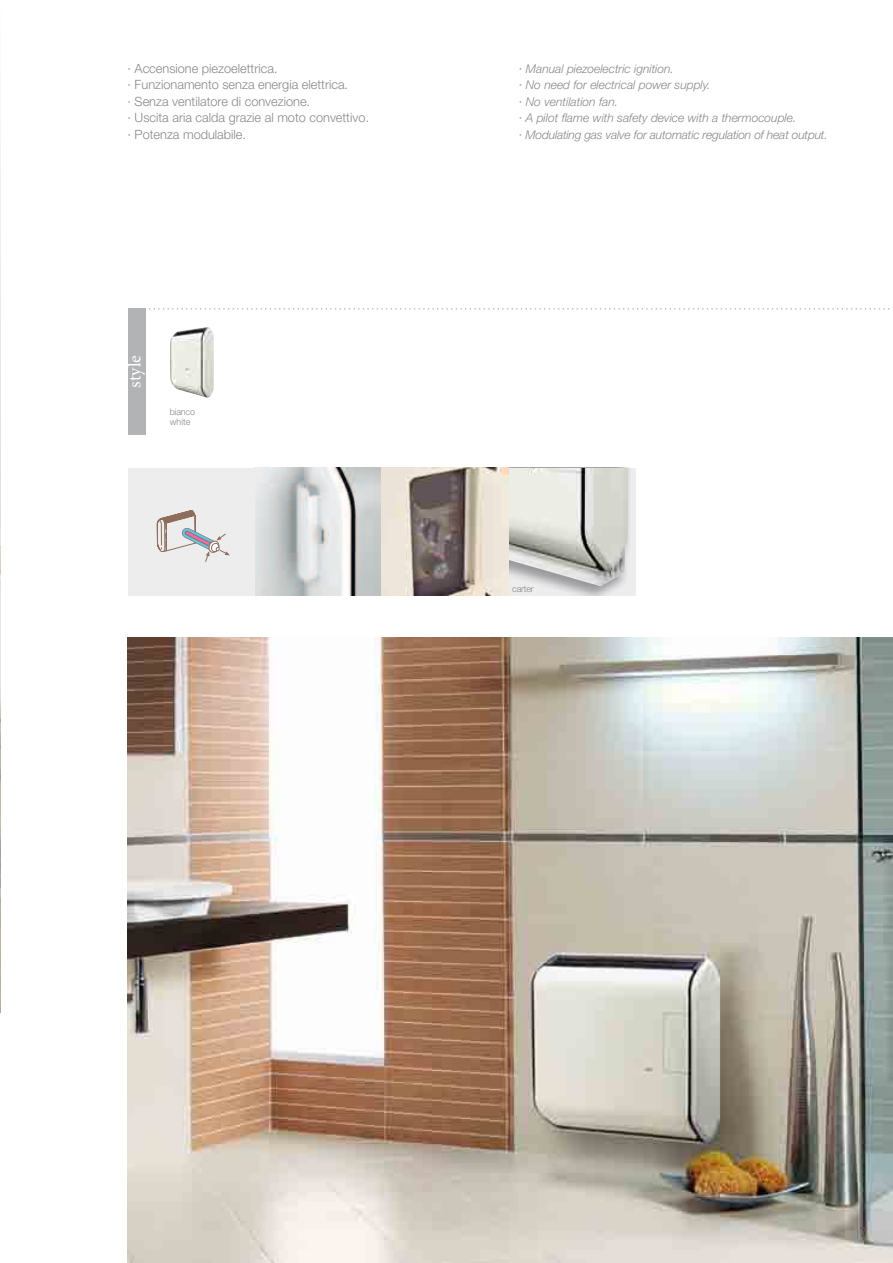
<style>
.page{position:relative;width:893px;height:1263px;background:#fff}
.page>*{position:absolute;margin:0;border:0;box-sizing:border-box;transform-origin:0 0}
.t1{font:18px "Minion Pro";color:#fff}
.t2{font:500 13.5px "Helvetica Neue LT Std";color:#685349}
.t3{font:300 12.75px/16.5px "Helvetica Neue LT Std";color:#87888a}
.t4{font:italic 300 12px/16.5px "Helvetica Neue LT Std";color:#87888a}
.t5{font:300 9px/10.8px "Helvetica Neue LT Std";letter-spacing:-.02em;color:#87888a}
.s1{font-style:normal;font-size:12.75px}
</style>
<div class="page">
<img style="left:0;top:136px;width:1px;height:877px">
<img style="left:254px;top:468px;width:127px;height:127px">
<div style="left:128px;top:468px;width:126px;height:127px;background:#ededee"></div>
<svg style="left:157px;top:510px;width:73px;height:52px"></svg>
<img style="left:128px;top:638px;width:765px;height:625px">
<img style="left:170px;top:327px;width:44px;height:71px">
<div style="left:509px;top:468px;width:124px;height:127px;background:#1a171c;opacity:.4"></div>
<img style="left:509px;top:468px;width:119px;height:118px">
<div style="left:128px;top:308px;width:17px;height:127px;background:#b1b3b4"></div>
<svg style="left:145px;top:308px;width:748px;height:2px"></svg>
<svg style="left:381px;top:468px;width:128px;height:127px"></svg>
<p class="t3" style="left:128px;top:60px;width:243px">· Accensione piezoelettrica.<br>· Funzionamento senza energia elettrica.<br>· Senza ventilatore di convezione.<br>· Uscita aria calda grazie al moto convettivo. · Potenza modulabile.</p>
<p class="t4" style="left:519px;top:60px;width:310px"><span class="s1">·</span> Manual piezoelectric ignition.<br><span class="s1">·</span> No need for electrical power supply.<br><span class="s1">·</span> No ventilation fan.<br><span class="s1">·</span> A pilot flame with safety device with a thermocouple.<br><span class="s1">·</span> Modulating gas valve for automatic regulation of heat output.</p>
<h1 class="t1" style="left:123px;top:388px;width:34px;rotate:-90deg">style</h1>
<p class="t5" style="left:170px;top:406px;width:27px">bianco white</p>
<p class="t5" style="left:512px;top:584px;width:23px">carter</p>
<p class="t2" style="left:860px;top:1224px;width:9px">7</p>
</div>
